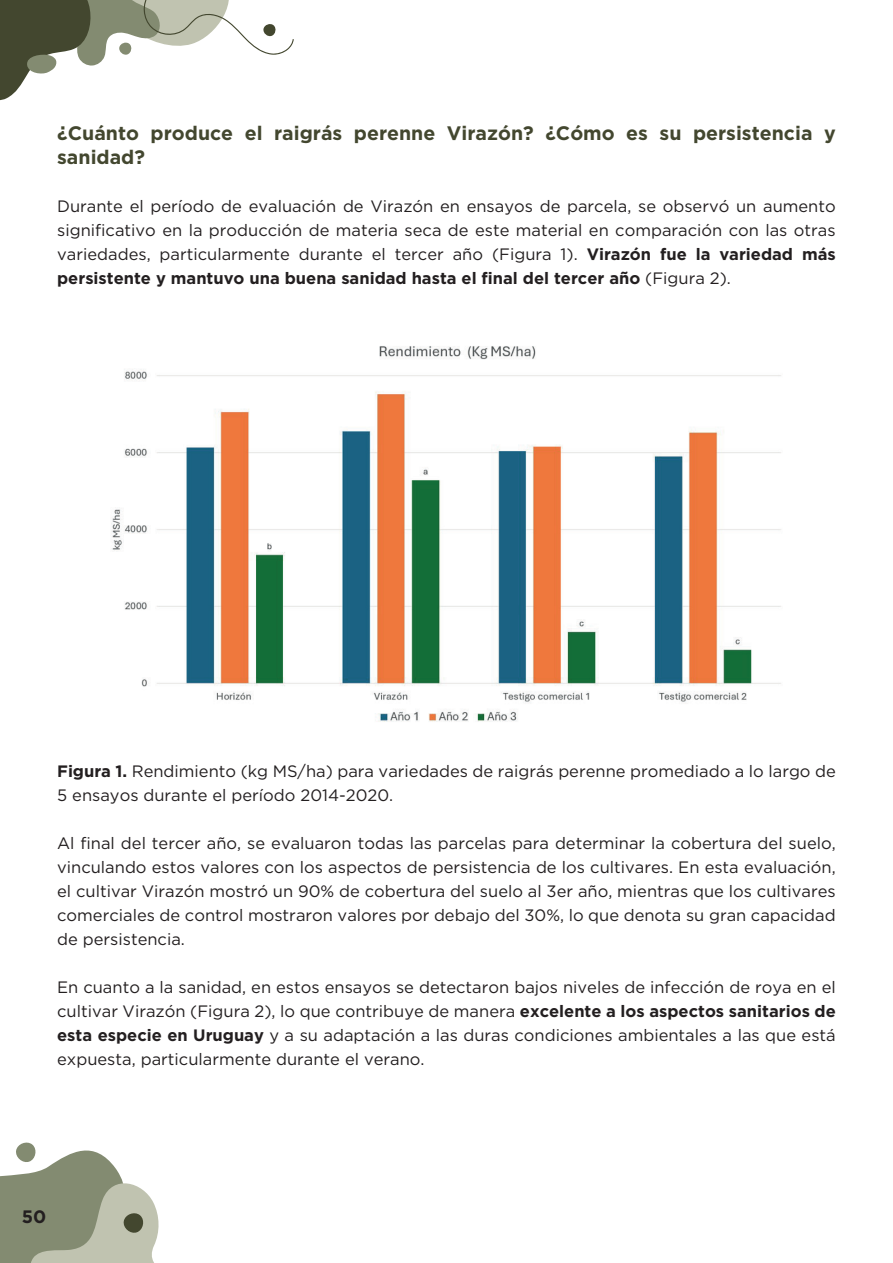
<style>
.page{position:relative;width:893px;height:1263px;background:#fff}
.page>*{position:absolute;margin:0;border:0;box-sizing:border-box;transform-origin:0 0}
.t1{font:700 19.5px/24px "Gotham";color:#43472f}
.t2{font:700 18px "Gotham";color:#231f20}
.t3{font:16.5px/24px "Gotham";color:#231f20;text-align:justify}
.s1{font-weight:700}
</style>
<div class="page">
<img style="left:111px;top:346px;width:670px;height:376px">
<svg style="left:0;top:0;width:294px;height:101px"></svg>
<svg style="left:0;top:1142px;width:159px;height:121px"></svg>
<p class="t1" style="left:57px;top:121px;width:780px">¿Cuánto produce el raigrás perenne Virazón? ¿Cómo es su persistencia y sanidad?</p>
<p class="t3" style="left:57px;top:194px;width:780px">Durante el período de evaluación de Virazón en ensayos de parcela, se observó un aumento significativo en la producción de materia seca de este material en comparación con las otras variedades, particularmente durante el tercer año (Figura 1). <span class="s1">Virazón fue la variedad más persistente y mantuvo una buena sanidad hasta el final del tercer año</span> (Figura 2).</p>
<p class="t3" style="left:57px;top:758px;width:780px"><span class="s1">Figura 1.</span> Rendimiento (kg MS/ha) para variedades de raigrás perenne promediado a lo largo de<br>5 ensayos durante el período 2014-2020.</p>
<p class="t3" style="left:57px;top:830px;width:780px">Al final del tercer año, se evaluaron todas las parcelas para determinar la cobertura del suelo, vinculando estos valores con los aspectos de persistencia de los cultivares. En esta evaluación, el cultivar Virazón mostró un 90% de cobertura del suelo al 3er año, mientras que los cultivares comerciales de control mostraron valores por debajo del 30%, lo que denota su gran capacidad de persistencia.</p>
<p class="t3" style="left:57px;top:974px;width:780px">En cuanto a la sanidad, en estos ensayos se detectaron bajos niveles de infección de roya en el cultivar Virazón (Figura 2), lo que contribuye de manera <span class="s1">excelente a los aspectos sanitarios de esta especie en Uruguay</span> y a su adaptación a las duras condiciones ambientales a las que está expuesta, particularmente durante el verano.</p>
<p class="t2" style="left:22px;top:1206px;width:26px">50</p>
</div>
